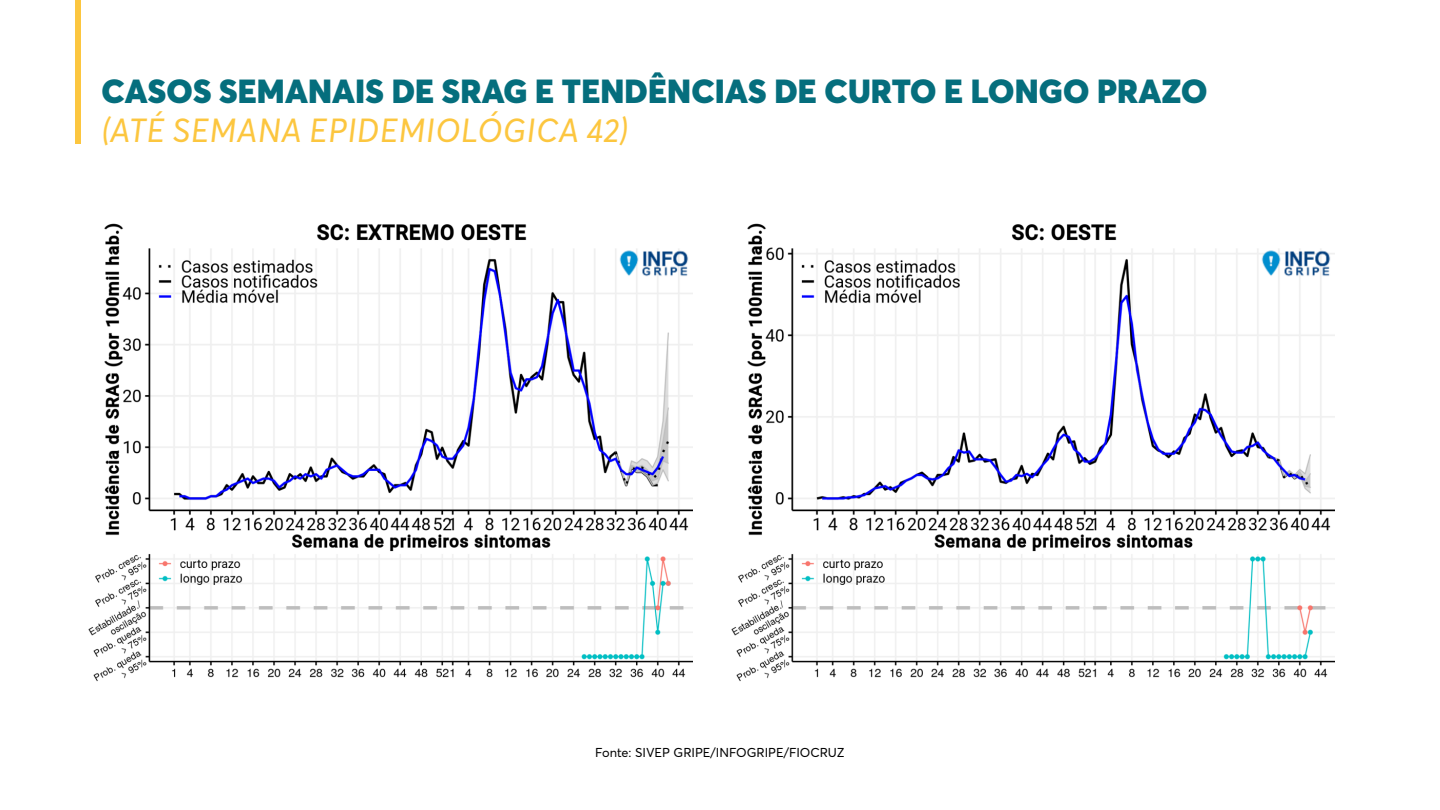
<style>
.page{position:relative;width:1440px;height:810px;background:#fff}
.page>*{position:absolute;margin:0;border:0;box-sizing:border-box;transform-origin:0 0}
.t1{font:900 33px "Averta";letter-spacing:.005em;color:#056e7d}
.t2{font:italic 33px "Averta";letter-spacing:.005em;color:#fcc63f}
.t3{font:12.75px "Averta";color:#000}
</style>
<div class="page">
<div style="left:75px;top:0;width:6px;height:144px;background:#fcc63f"></div>
<img style="left:88px;top:224px;width:605px;height:458px">
<img style="left:731px;top:224px;width:604px;height:458px">
<p class="t1" style="left:101px;top:70px;width:1108px">CASOS SEMANAIS DE SRAG E TENDÊNCIAS DE CURTO E LONGO PRAZO</p>
<p class="t2" style="left:101px;top:110px;width:528px">(ATÉ SEMANA EPIDEMIOLÓGICA 42)</p>
<p class="t3" style="left:595px;top:745px;width:251px">Fonte: SIVEP GRIPE/INFOGRIPE/FIOCRUZ</p>
</div>
